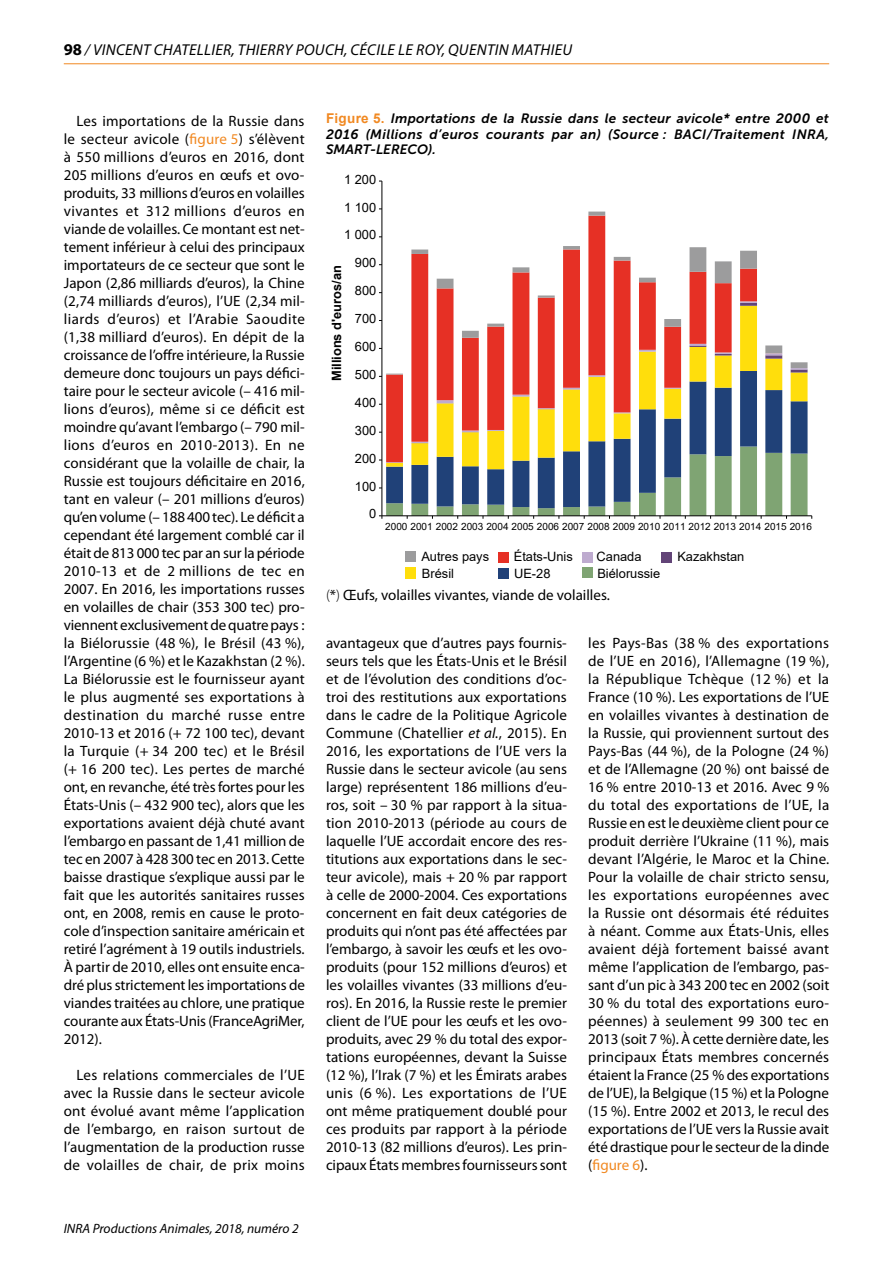
<style>
.page{position:relative;width:893px;height:1263px;background:#fff}
.page>*{position:absolute;margin:0;border:0;box-sizing:border-box;transform-origin:0 0}
.t1{font:italic 15.75px "Myriad Pro";letter-spacing:.02em;color:#000}
.t2{font:15px/18px "Myriad Pro";letter-spacing:-.005em;color:#000;text-align:justify}
.t3{font:italic 13.5px/15.8px "Museo Sans 700";letter-spacing:.03em;color:#000;text-align:justify}
.t4{font:italic 13.5px "Myriad Pro";color:#000}
.t5{font:12.9px "Arial";color:#000}
.t6{font:700 12.9px "Arial";color:#000}
.t7{font:10.05px "Arial";letter-spacing:.005em;color:#000}
.s1{font-weight:700;font-style:normal;font-size:16.5px}
.s2{color:#f18922}
.s3{font-family:"Arial";font-weight:700;font-style:normal;color:#f18922}
.s4{font-weight:300;font-stretch:semi-condensed}
.s5{font-style:italic}
</style>
<div class="page">
<hr style="left:64px;top:63px;width:765px;height:1px;background:#f18922">
<svg style="left:782px;top:374px;width:25px;height:68px"></svg>
<svg style="left:386px;top:374px;width:396px;height:68px"></svg>
<svg style="left:386px;top:212px;width:421px;height:162px"></svg>
<hr style="left:382px;top:181px;width:1px;height:335px;background:#000">
<svg style="left:379px;top:442px;width:433px;height:77px"></svg>
<div style="left:582px;top:552px;width:11px;height:11px;background:#beabcf"></div>
<div style="left:661px;top:552px;width:11px;height:11px;background:#624477"></div>
<div style="left:405px;top:551px;width:11px;height:11px;background:#9c9c9d"></div>
<div style="left:498px;top:552px;width:11px;height:11px;background:#e63025"></div>
<div style="left:498px;top:568px;width:11px;height:11px;background:#204178"></div>
<div style="left:405px;top:568px;width:11px;height:11px;background:#ffde0c"></div>
<div style="left:581px;top:567px;width:11px;height:11px;background:#7fa473"></div>
<p class="t1" style="left:64px;top:41px;width:510px"><span class="s1">98</span> / VINCENT CHATELLIER, THIERRY POUCH, CéCILE LE ROY, QUENTIN MATHIEU</p>
<p class="t2" style="left:64px;top:112px;width:243px;text-indent:13px">Les importations de la Russie dans le secteur avicole (<span class="s2">figure 5</span>) s’élèvent à 550 millions d’euros en 2016, dont 205 millions d’euros en œufs et ovo&shy;produits, 33 millions d’euros en volailles vivantes et 312 millions d’euros en viande de volailles. Ce montant est net&shy;tement inférieur à celui des principaux importateurs de ce secteur que sont le Japon (2,86 milliards d’euros), la Chine (2,74 milliards d’euros), l’UE (2,34 mil&shy;liards d’euros) et l’Arabie Saoudite (1,38 milliard d’euros). En dépit de la croissance de l’offre intérieure, la Russie demeure donc toujours un pays défici&shy;taire pour le secteur avicole (– 416 mil&shy;lions d’euros), même si ce déficit est moindre qu’avant l’embargo (– 790 mil&shy;lions d’euros en 2010-2013). En ne considérant que la volaille de chair, la Russie est toujours déficitaire en 2016, tant en valeur (– 201 millions d’euros) qu’en volume (– 188 400 tec). Le déficit a cependant été largement comblé car il était de 813 000 tec par an sur la période 2010-13 et de 2 millions de tec en 2007. En 2016, les importations russes en volailles de chair (353 300 tec) pro&shy;viennent exclusivement de quatre pays : la Biélorussie (48 %), le Brésil (43 %), l’Argentine (6 %) et le Kazakhstan (2 %).<br>La Biélorussie est le fournisseur ayant le plus augmenté ses exportations à destination du marché russe entre 2010-13 et 2016 (+ 72 100 tec), devant la Turquie (+ 34 200 tec) et le Brésil (+ 16 200 tec). Les pertes de marché ont, en revanche, été très fortes pour les États-Unis (– 432 900 tec), alors que les exportations avaient déjà chuté avant l’embargo en passant de 1,41 million de tec en 2007 à 428 300 tec en 2013. Cette baisse drastique s’explique aussi par le fait que les autorités sanitaires russes ont, en 2008, remis en cause le proto&shy;cole d’inspection sanitaire américain et retiré l’agrément à 19 outils industriels.<br>À partir de 2010, elles ont ensuite enca&shy;dré plus strictement les importations de viandes traitées au chlore, une pratique courante aux États-Unis (FranceAgriMer, 2012).</p>
<p class="t2" style="left:64px;top:1066px;width:243px;text-indent:13px">Les relations commerciales de l’UE avec la Russie dans le secteur avicole ont évolué avant même l’application de l’embargo, en raison surtout de l’augmentation de la production russe de volailles de chair, de prix moins</p>
<p class="t4" style="left:64px;top:1221px;width:236px">INRA Productions Animales, 2018, numéro 2</p>
<p class="t3" style="left:326px;top:110px;width:505px"><span class="s3">Figure 5.</span> Importations de la Russie dans le secteur avicole* entre 2000 et 2016 (Millions d’euros courants par an) (Source : BACI/Traitement INRA, SMART-LERECO).</p>
<p class="t5" style="left:344px;top:170px;width:34px">1 200</p>
<p class="t5" style="left:344px;top:198px;width:34px">1 100</p>
<p class="t5" style="left:344px;top:226px;width:34px">1 000</p>
<p class="t6" style="left:328px;top:381px;width:118px;rotate:-90deg">Millions d'euros/an</p>
<p class="t5" style="left:355px;top:254px;width:23px">900</p>
<p class="t5" style="left:355px;top:282px;width:23px">800</p>
<p class="t5" style="left:355px;top:310px;width:23px">700</p>
<p class="t5" style="left:355px;top:338px;width:23px">600</p>
<p class="t5" style="left:355px;top:365px;width:23px">500</p>
<p class="t5" style="left:355px;top:393px;width:23px">400</p>
<p class="t5" style="left:355px;top:421px;width:23px">300</p>
<p class="t5" style="left:355px;top:449px;width:23px">200</p>
<p class="t5" style="left:355px;top:477px;width:23px">100</p>
<p class="t5" style="left:369px;top:505px;width:9px">0</p>
<p class="t7" style="left:385px;top:520px;width:428px">2000 2001 2002 2003 2004 2005 2006 2007 2008 2009 2010 2011 2012 2013 2014 2015 2016</p>
<p class="t5" style="left:421px;top:548px;width:69px">Autres pays</p>
<p class="t5" style="left:514px;top:548px;width:61px">États-Unis</p>
<p class="t5" style="left:597px;top:548px;width:46px">Canada</p>
<p class="t5" style="left:677px;top:548px;width:68px">Kazakhstan</p>
<p class="t5" style="left:422px;top:564px;width:34px">Brésil</p>
<p class="t5" style="left:514px;top:564px;width:38px">UE-28</p>
<p class="t5" style="left:597px;top:564px;width:64px">Biélorussie</p>
<p class="t2" style="left:326px;top:586px;width:285px"><span class="s4">(</span>*<span class="s4">)</span> Œufs, volailles vivantes, viande de volailles.</p>
<p class="t2" style="left:326px;top:634px;width:243px">avantageux que d’autres pays fournis&shy;seurs tels que les États-Unis et le Brésil et de l’évolution des conditions d’oc&shy;troi des restitutions aux exportations dans le cadre de la Politique Agricole Commune (Chatellier <span class="s5">et al.</span> , 2015). En 2016, les exportations de l’UE vers la Russie dans le secteur avicole (au sens large) représentent 186 millions d’eu&shy;ros, soit – 30 % par rapport à la situa&shy;tion 2010-2013 (période au cours de laquelle l’UE accordait encore des res&shy;titutions aux exportations dans le sec&shy;teur avicole), mais + 20 % par rapport à celle de 2000-2004. Ces exportations concernent en fait deux catégories de produits qui n’ont pas été affectées par l’embargo, à savoir les œufs et les ovo&shy;produits (pour 152 millions d’euros) et les volailles vivantes (33 millions d’eu&shy;ros). En 2016, la Russie reste le premier client de l’UE pour les œufs et les ovo&shy;produits, avec 29 % du total des expor&shy;tations européennes, devant la Suisse (12 %), l’Irak (7 %) et les Émirats arabes unis (6 %). Les exportations de l’UE ont même pratiquement doublé pour ces produits par rapport à la période 2010-13 (82 millions d’euros). Les prin&shy;cipaux États membres fournisseurs sont</p>
<p class="t2" style="left:588px;top:634px;width:243px">les Pays-Bas (38 % des exportations de l’UE en 2016), l’Allemagne (19 %), la République Tchèque (12 %) et la France (10 %). Les exportations de l’UE en volailles vivantes à destination de la Russie, qui proviennent surtout des Pays-Bas (44 %), de la Pologne (24 %) et de l’Allemagne (20 %) ont baissé de 16 % entre 2010-13 et 2016. Avec 9 % du total des exportations de l’UE, la Russie en est le deuxième client pour ce produit derrière l’Ukraine (11 %), mais devant l’Algérie, le Maroc et la Chine.<br>Pour la volaille de chair stricto sensu, les exportations européennes avec la Russie ont désormais été réduites à néant. Comme aux États-Unis, elles avaient déjà fortement baissé avant même l’application de l’embargo, pas&shy;sant d’un pic à 343 200 tec en 2002 (soit 30 % du total des exportations euro&shy;péennes) à seulement 99 300 tec en 2013 (soit 7 %). À cette dernière date, les principaux États membres concernés étaient la France (25 % des exportations de l’UE), la Belgique (15 %) et la Pologne (15 %). Entre 2002 et 2013, le recul des exportations de l’UE vers la Russie avait été drastique pour le secteur de la dinde (<span class="s2">figure 6</span>).</p>
</div>
